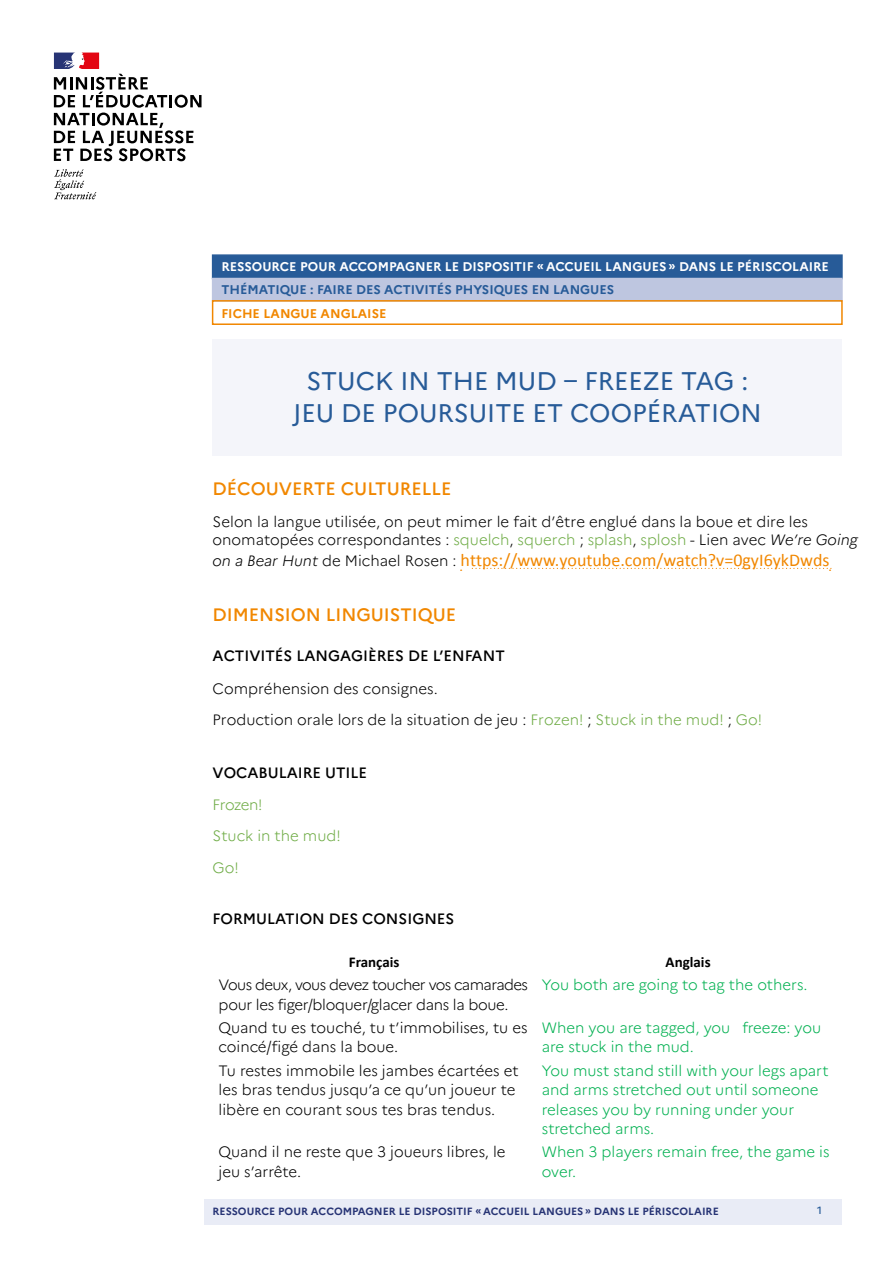
<style>
.page{position:relative;width:893px;height:1263px;background:#fff}
.page>*{position:absolute;margin:0;border:0;box-sizing:border-box;transform-origin:0 0}
.t1{font:25.5px/31.5px "Marianne";color:#275b98;text-align:center}
.t2{font:18px "Calibri";color:#f18700}
.t3{font:500 18px "Marianne";color:#f18700}
.t4{font:300 15px/19.5px "Marianne";color:#000}
.t5{font:300 15px/19.5px "Marianne";color:#00b050}
.t6{font:300 15px/19.5px "Marianne";letter-spacing:-.04em;color:#000}
.t7{font:500 15px "Marianne";color:#000}
.t8{font:300 15px/31.5px "Marianne";color:#6fac46}
.t9{font:700 15px "Calibri";color:#000}
.t10{font:700 12.6px "Marianne";color:#fff}
.t11{font:700 12.6px "Marianne";color:#275b98}
.t12{font:700 12.6px "Marianne";color:#f18700}
.t13{font:700 10.5px "Marianne";color:#273475}
.t14{font:500 10.5px "Marianne";color:#275b98}
.s1{color:#6fac46}
.s2{font-style:italic}
.s3{font-family:"Marianne";font-weight:300;font-style:italic;font-size:15px;color:#000}
.s4{font-family:"Marianne";font-weight:300;font-size:15px;color:#000}
</style>
<div class="page">
<div style="left:204px;top:1199px;width:638px;height:26px;background:#e9ecf6"></div>
<svg style="left:54px;top:169px;width:42px;height:30px"></svg>
<svg style="left:54px;top:53px;width:148px;height:108px"></svg>
<svg style="left:472px;top:568px;width:360px;height:3px"></svg>
<div style="left:212px;top:254px;width:631px;height:25px;background:#275b98;border:2px solid #275b98"></div>
<div style="left:213px;top:340px;width:629px;height:116px;background:#f4f5fa"></div>
<div style="left:212px;top:278px;width:631px;height:24px;background:#bec6e0"></div>
<div style="left:212px;top:300px;width:631px;height:25px;border:2px solid #f18700"></div>
<p class="t10" style="left:221px;top:259px;width:609px">RESSOURCE POUR ACCOMPAGNER LE DISPOSITIF « ACCUEIL LANGUES » DANS LE PÉRISCOLAIRE</p>
<p class="t11" style="left:221px;top:282px;width:394px">THÉMATIQUE : FAIRE DES ACTIVITÉS PHYSIQUES EN LANGUES</p>
<p class="t12" style="left:221px;top:306px;width:166px">FICHE LANGUE ANGLAISE</p>
<h1 class="t1" style="left:293px;top:366px;width:470px">STUCK IN THE MUD – FREEZE TAG :<br>JEU DE POURSUITE ET COOPÉRATION</h1>
<p class="t3" style="left:213px;top:477px;width:240px">DÉCOUVERTE CULTURELLE</p>
<p class="t4" style="left:213px;top:513px;width:647px;line-height:18.1px">Selon la langue utilisée, on peut mimer le fait d’être englué dans la boue et dire les onomatopées correspondantes : <span class="s1">squelch</span>, <span class="s1">squerch</span> ; <span class="s1">splash</span>, <span class="s1">splosh</span> - Lien avec <span class="s2">We’re Going</span></p>
<p class="t2" style="left:213px;top:548px;width:618px"><span class="s3">on a Bear Hunt</span> <span class="s4">de Michael Rosen :</span> https://www.youtube.com/watch?v=0gyI6ykDwds</p>
<p class="t3" style="left:213px;top:603px;width:245px">DIMENSION LINGUISTIQUE</p>
<p class="t7" style="left:213px;top:647px;width:294px">ACTIVITÉS LANGAGIÈRES DE L’ENFANT</p>
<p class="t4" style="left:213px;top:673px;width:551px;line-height:30.9px">Compréhension des consignes.<br>Production orale lors de la situation de jeu : <span class="s1">Frozen!</span> ; <span class="s1">Stuck in the mud!</span> ; <span class="s1">Go!</span></p>
<p class="t7" style="left:213px;top:763px;width:156px">VOCABULAIRE UTILE</p>
<p class="t8" style="left:213px;top:788px;width:130px">Frozen!<br>Stuck in the mud!<br>Go!</p>
<p class="t7" style="left:213px;top:910px;width:243px">FORMULATION DES CONSIGNES</p>
<p class="t9" style="left:349px;top:951px;width:52px">Français</p>
<p class="t9" style="left:666px;top:951px;width:47px">Anglais</p>
<p class="t6" style="left:219px;top:975px;width:311px">Vous deux, vous devez toucher vos camarades pour les figer/bloquer/glacer dans la boue.</p>
<p class="t5" style="left:542px;top:975px;width:267px">You both are going to tag the others.</p>
<p class="t4" style="left:219px;top:1018px;width:310px">Quand tu es touché, tu t’immobilises, tu es coincé/figé dans la boue.</p>
<p class="t5" style="left:542px;top:1018px;width:281px">When you are tagged, you freeze: you are stuck in the mud.</p>
<p class="t4" style="left:219px;top:1060px;width:302px">Tu restes immobile les jambes écartées et les bras tendus jusqu’a ce qu’un joueur te libère en courant sous tes bras tendus.</p>
<p class="t5" style="left:542px;top:1060px;width:288px">You must stand still with your legs apart and arms stretched out until someone releases you by running under your stretched arms.</p>
<p class="t4" style="left:219px;top:1142px;width:289px">Quand il ne reste que 3 joueurs libres, le jeu s’arrête.</p>
<p class="t5" style="left:542px;top:1142px;width:289px">When 3 players remain free, the game is over.</p>
<p class="t13" style="left:213px;top:1205px;width:508px">RESSOURCE POUR ACCOMPAGNER LE DISPOSITIF « ACCUEIL LANGUES » DANS LE PÉRISCOLAIRE</p>
<p class="t14" style="left:817px;top:1204px;width:6px">1</p>
</div>
